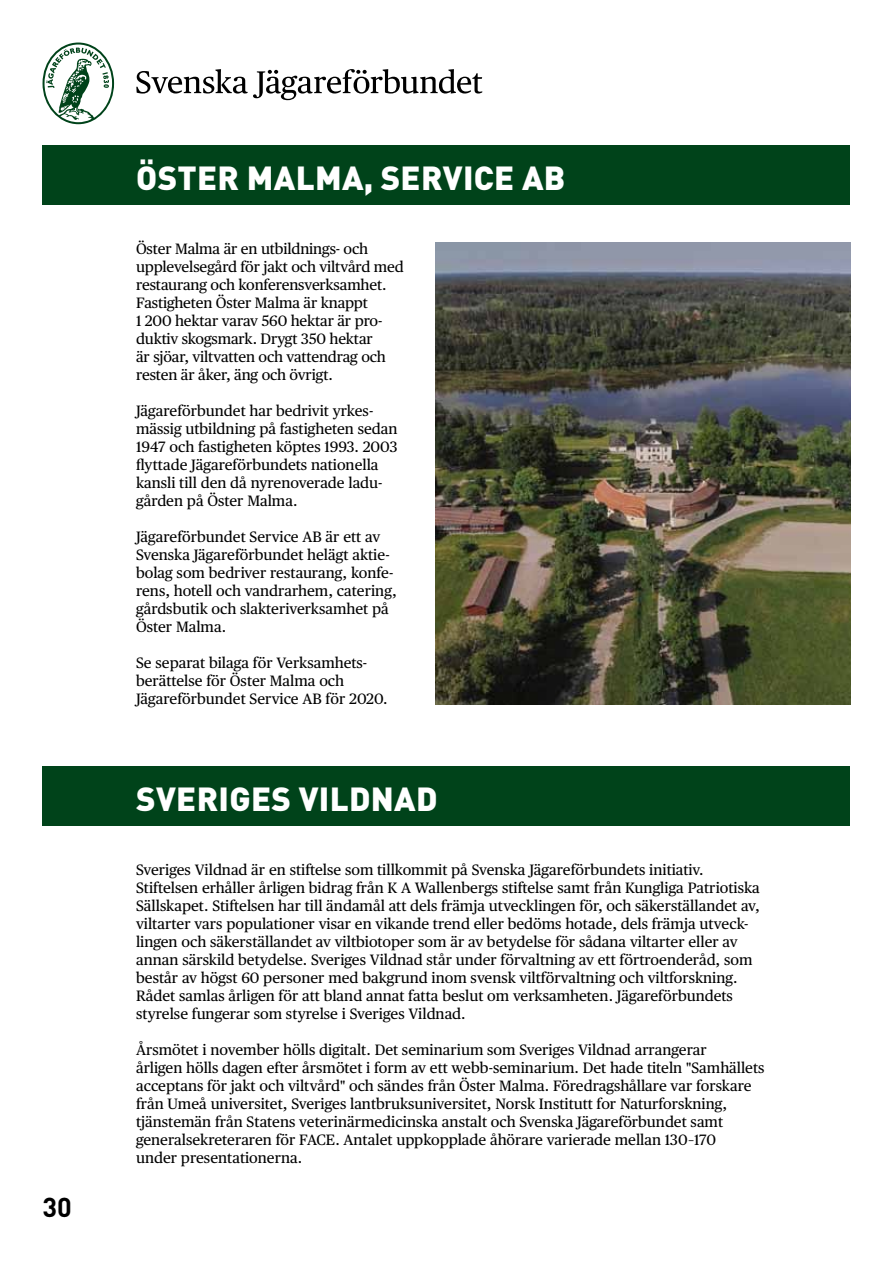
<style>
.page{position:relative;width:893px;height:1263px;background:#fff}
.page>*{position:absolute;margin:0;border:0;box-sizing:border-box;transform-origin:0 0}
.t1{font:900 33px "DINOT";letter-spacing:.01em;color:#fff}
.t2{font:700 27px "DINOT";color:#000}
.t3{font:15px/18px "Publico Text";color:#000}
</style>
<div class="page">
<svg style="left:43px;top:43px;width:71px;height:81px"></svg>
<svg style="left:136px;top:69px;width:346px;height:31px"></svg>
<div style="left:43px;top:767px;width:807px;height:59px;background:#00431a"></div>
<div style="left:43px;top:145px;width:807px;height:60px;background:#00431a"></div>
<img style="left:436px;top:242px;width:414px;height:462px">
<h2 class="t2" style="left:43px;top:1189px;width:31px">30</h2>
<h1 class="t1" style="left:136px;top:155px;width:22px">ÖSTER</h1>
<h1 class="t1" style="left:247px;top:155px;width:51px">MALMA</h1>
<h1 class="t1" style="left:364px;top:155px;width:39px">, SERV</h1>
<h1 class="t1" style="left:463px;top:155px;width:104px">ICE AB</h1>
<p class="t3" style="left:136px;top:240px;width:269px">Öster Malma är en utbildnings- och upplevelsegård för jakt och viltvård med restaurang och konferensverksamhet.<br>Fastigheten Öster Malma är knappt<br>1 200 hektar varav 560 hektar är pro&shy;duktiv skogsmark. Drygt 350 hektar<br>är sjöar, viltvatten och vattendrag och resten är åker, äng och övrigt.</p>
<p class="t3" style="left:136px;top:402px;width:263px">Jägareförbundet har bedrivit yrkes&shy;mässig utbildning på fastigheten sedan 1947 och fastigheten köptes 1993. 2003 flyttade Jägareförbundets nationella kansli till den då nyrenoverade ladu&shy;gården på Öster Malma.</p>
<p class="t3" style="left:136px;top:528px;width:262px">Jägareförbundet Service AB är ett av Svenska Jägareförbundet helägt aktie&shy;bolag som bedriver restaurang, konfe&shy;rens, hotell och vandrarhem, catering, gårdsbutik och slakteriverksamhet på Öster Malma.</p>
<p class="t3" style="left:136px;top:654px;width:253px">Se separat bilaga för Verksamhets&shy;berättelse för Öster Malma och<br>Jägareförbundet Service AB för 2020.</p>
<h1 class="t1" style="left:136px;top:777px;width:22px">SVER</h1>
<h1 class="t1" style="left:219px;top:777px;width:221px">IGES VILDNAD</h1>
<p class="t3" style="left:136px;top:861px;width:625px">Sveriges Vildnad är en stiftelse som tillkommit på Svenska Jägareförbundets initiativ.<br>Stiftelsen erhåller årligen bidrag från K A Wallenbergs stiftelse samt från Kungliga Patriotiska Sällskapet. Stiftelsen har till ändamål att dels främja utvecklingen för, och säkerställandet av, viltarter vars populationer visar en vikande trend eller bedöms hotade, dels främja utveck&shy;lingen och säkerställandet av viltbiotoper som är av betydelse för sådana viltarter eller av annan särskild betydelse. Sveriges Vildnad står under förvaltning av ett förtroenderåd, som består av högst 60 personer med bakgrund inom svensk viltförvaltning och viltforskning.<br>Rådet samlas årligen för att bland annat fatta beslut om verksamheten. Jägareförbundets styrelse fungerar som styrelse i Sveriges Vildnad.</p>
<p class="t3" style="left:136px;top:1041px;width:630px">Årsmötet i november hölls digitalt. Det seminarium som Sveriges Vildnad arrangerar<br>årligen hölls dagen efter årsmötet i form av ett webb-seminarium. Det hade titeln "Samhällets acceptans för jakt och viltvård" och sändes från Öster Malma. Föredragshållare var forskare från Umeå universitet, Sveriges lantbruksuniversitet, Norsk Institutt for Naturforskning, tjänstemän från Statens veterinärmedicinska anstalt och Svenska Jägareförbundet samt generalsekreteraren för FACE. Antalet uppkopplade åhörare varierade mellan 130–170<br>under presentationerna.</p>
</div>
